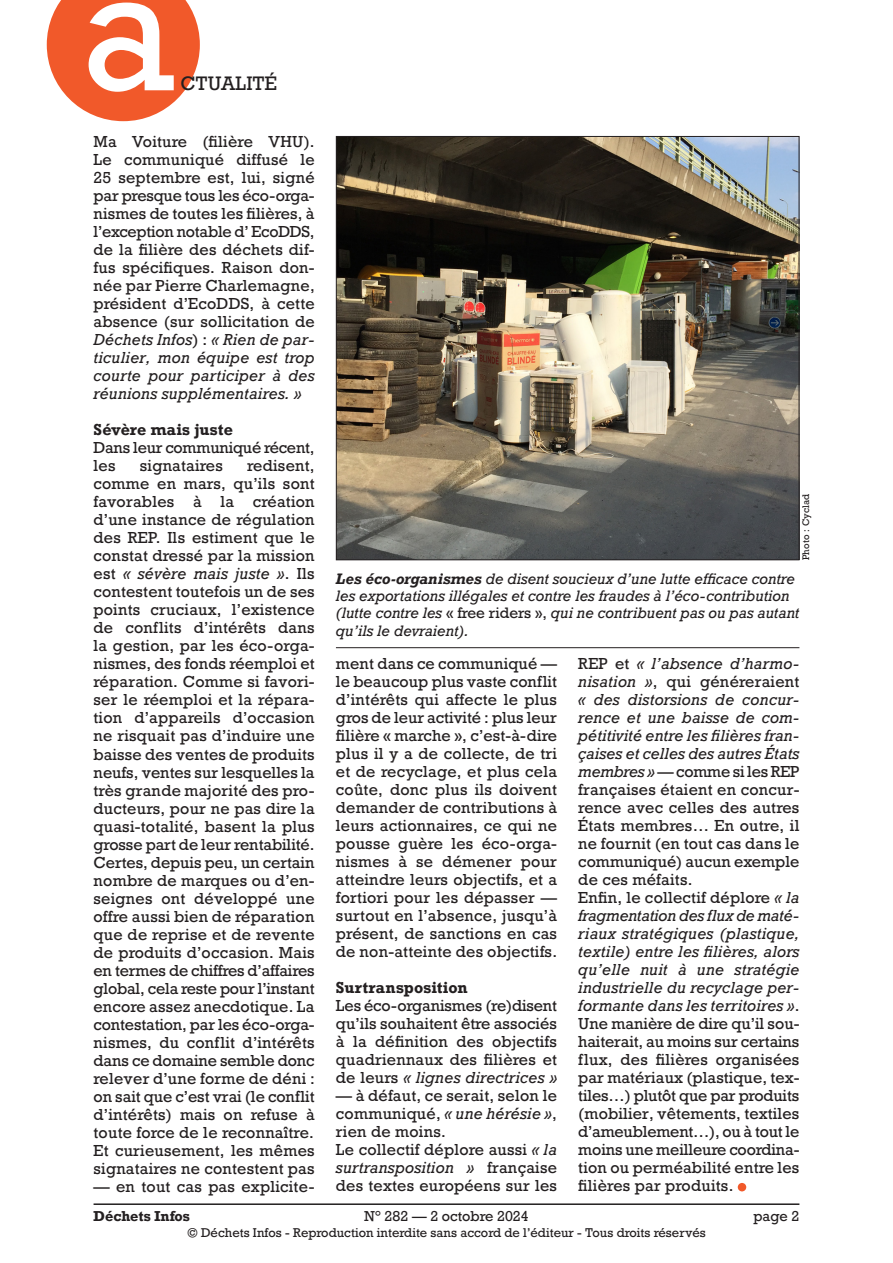
<style>
.page{position:relative;width:893px;height:1263px;background:#fff}
.page>*{position:absolute;margin:0;border:0;box-sizing:border-box;transform-origin:0 0}
.t1{font:166.5px "Rockwell";color:#fff}
.t2{font:18.3px "Rockwell";color:#231f20}
.Texte_courant{font:15px/18px "Rockwell";letter-spacing:.015em;color:#231f20;text-align:justify}
.Texte_courant-2{font:700 15px "Rockwell";letter-spacing:.015em;color:#231f20}
.Texte_courant-3{font:15px/18px "Rockwell";letter-spacing:-.015em;color:#231f20}
.Légende_photo{font:italic 14.25px/17.2px "Rockwell";color:#231f20}
.t3{font:13.5px "Rockwell";color:#231f20}
.t4{font:700 13.5px "Rockwell";color:#231f20}
.t5{font:12px "Rockwell";color:#231f20}
.Crédit_photo{font:9px "Rockwell";letter-spacing:.015em;color:#231f20}
.s1{font-style:italic}
.s2{font-weight:700}
.s3{font-style:normal}
</style>
<div class="page">
<hr style="left:94px;top:1203px;width:705px;height:2px;background:#231f20">
<div style="left:738px;top:1183px;width:8px;height:8px;background:#f1592a;border-radius:50%"></div>
<img style="left:338px;top:138px;width:459px;height:420px">
<hr style="left:336px;top:647px;width:463px;height:1px;background:#231f20">
<svg style="left:47px;top:0;width:153px;height:121px;background:#f3734b"></svg>
<h1 class="t1" style="left:80px;top:-73px;width:98px">a</h1>
<p class="t2" style="left:180px;top:72px;width:98px">CTUALITÉ</p>
<p class="Texte_courant" style="left:94px;top:133px;width:223px">Ma Voiture (filière VHU).<br>Le communiqué diffusé le 25 septembre est, lui, signé par presque tous les éco-orga&shy;nismes de toutes les filières, à l’exception notable d’ EcoDDS, de la filière des déchets dif&shy;fus spécifiques. Raison don&shy;née par Pierre Charlemagne, président d’EcoDDS, à cette absence (sur sollicitation de <span class="s1">Déchets Infos</span>) : <span class="s1">« Rien de par&shy;ticulier, mon équipe est trop courte pour participer à des réunions supplémentaires. »</span></p>
<p class="Texte_courant-2" style="left:94px;top:420px;width:141px">Sévère mais juste</p>
<p class="Texte_courant-3" style="left:94px;top:439px;width:223px">Dans leur communiqué récent, les</p>
<p class="Texte_courant" style="left:94px;top:457px;width:223px;text-indent:154px">redisent, comme en mars, qu’ils sont favorables à la création d’une instance de régulation des REP. Ils estiment que le constat dressé par la mission est <span class="s1">« sévère mais juste »</span>. Ils contestent toutefois un de ses points cruciaux, l’existence de conflits d’intérêts dans la gestion, par les éco-orga&shy;nismes, des fonds réemploi et réparation. Comme si favori&shy;ser le réemploi et la répara&shy;tion d’appareils d’occasion ne risquait pas d’induire une baisse des ventes de produits neufs, ventes sur lesquelles la très grande majorité des pro&shy;ducteurs, pour ne pas dire la quasi-totalité, basent la plus grosse part de leur rentabilité.</p>
<p class="Texte_courant" style="left:94px;top:853px;width:223px">Certes, depuis peu, un certain nombre de marques ou d’en&shy;seignes ont développé une offre aussi bien de réparation que de reprise et de revente de produits d’occasion. Mais en termes de chiffres d’affaires global, cela reste pour l’instant encore assez anecdotique. La contestation, par les éco-orga&shy;nismes, du conflit d’intérêts dans ce domaine semble donc relever d’une forme de déni : on sait que c’est vrai (le conflit d’intérêts) mais on refuse à toute force de le reconnaître.</p>
<p class="Texte_courant" style="left:94px;top:1141px;width:223px">Et curieusement, les mêmes signataires ne contestent pas</p>
<p class="Texte_courant" style="left:94px;top:1177px;width:223px">— en tout cas pas explicite-</p>
<p class="Texte_courant" style="left:140px;top:457px;width:85px">signataires</p>
<p class="Crédit_photo" style="left:800px;top:560px;width:68px;rotate:-90deg">Photo : Cyclad</p>
<p class="Légende_photo" style="left:336px;top:570px;width:465px"><span class="s2">Les éco-organismes</span> de disent soucieux d’une lutte efficace contre les exportations illégales et contre les fraudes à l’éco-contribution (lutte contre les <span class="s3">« free riders »,</span> qui ne contribuent pas ou pas autant qu’ils le devraient).</p>
<p class="Texte_courant" style="left:336px;top:655px;width:223px">ment dans ce communiqué — le beaucoup plus vaste conflit d’intérêts qui affecte le plus gros de leur activité : plus leur filière « marche », c’est-à-dire plus il y a de collecte, de tri et de recyclage, et plus cela coûte, donc plus ils doivent demander de contributions à leurs actionnaires, ce qui ne pousse guère les éco-orga&shy;nismes à se démener pour atteindre leurs objectifs, et a fortiori pour les dépasser — surtout en l’absence, jusqu’à présent, de sanctions en cas de non-atteinte des objectifs.</p>
<p class="Texte_courant-2" style="left:336px;top:978px;width:133px">Surtransposition</p>
<p class="Texte_courant" style="left:336px;top:997px;width:223px">Les éco-organismes (re)disent qu’ils souhaitent être associés à la définition des objectifs quadriennaux des filières et de leurs <span class="s1">« lignes directrices »</span></p>
<p class="Texte_courant" style="left:336px;top:1087px;width:223px">— à défaut, ce serait, selon le communiqué, <span class="s1">« une hérésie »</span>, rien de moins.</p>
<p class="Texte_courant" style="left:336px;top:1141px;width:223px">Le collectif déplore aussi <span class="s1">« la surtransposition »</span> française des textes européens sur les</p>
<p class="Texte_courant" style="left:578px;top:655px;width:223px">REP et <span class="s1">« l’absence d’harmo&shy;nisation »</span>, qui généreraient <span class="s1">« des distorsions de concur&shy;rence et une baisse de com&shy;pétitivité entre les filières fran&shy;çaises et celles des autres États membres »</span> — comme si les REP françaises étaient en concur&shy;rence avec celles des autres États membres… En outre, il ne fournit (en tout cas dans le communiqué) aucun exemple de ces méfaits.</p>
<p class="Texte_courant" style="left:578px;top:889px;width:223px">Enfin, le collectif déplore <span class="s1">« la fragmentation des flux de maté&shy;riaux stratégiques (plastique, textile) entre les filières, alors qu’elle nuit à une stratégie industrielle du recyclage per&shy;formante dans les territoires »</span>.<br>Une manière de dire qu’il sou&shy;haiterait, au moins sur certains flux, des filières organisées par matériaux (plastique, tex&shy;tiles…) plutôt que par produits (mobilier, vêtements, textiles d’ameublement…), ou à tout le moins une meilleure coordina&shy;tion ou perméabilité entre les filières par produits.</p>
<p class="t4" style="left:94px;top:1207px;width:98px">Déchets Infos</p>
<p class="t3" style="left:364px;top:1207px;width:166px">N° 282 — 2 octobre 2024</p>
<p class="t3" style="left:753px;top:1207px;width:48px">page 2</p>
<p class="t5" style="left:187px;top:1225px;width:520px">© Déchets Infos - Reproduction interdite sans accord de l’éditeur - Tous droits réservés</p>
</div>
